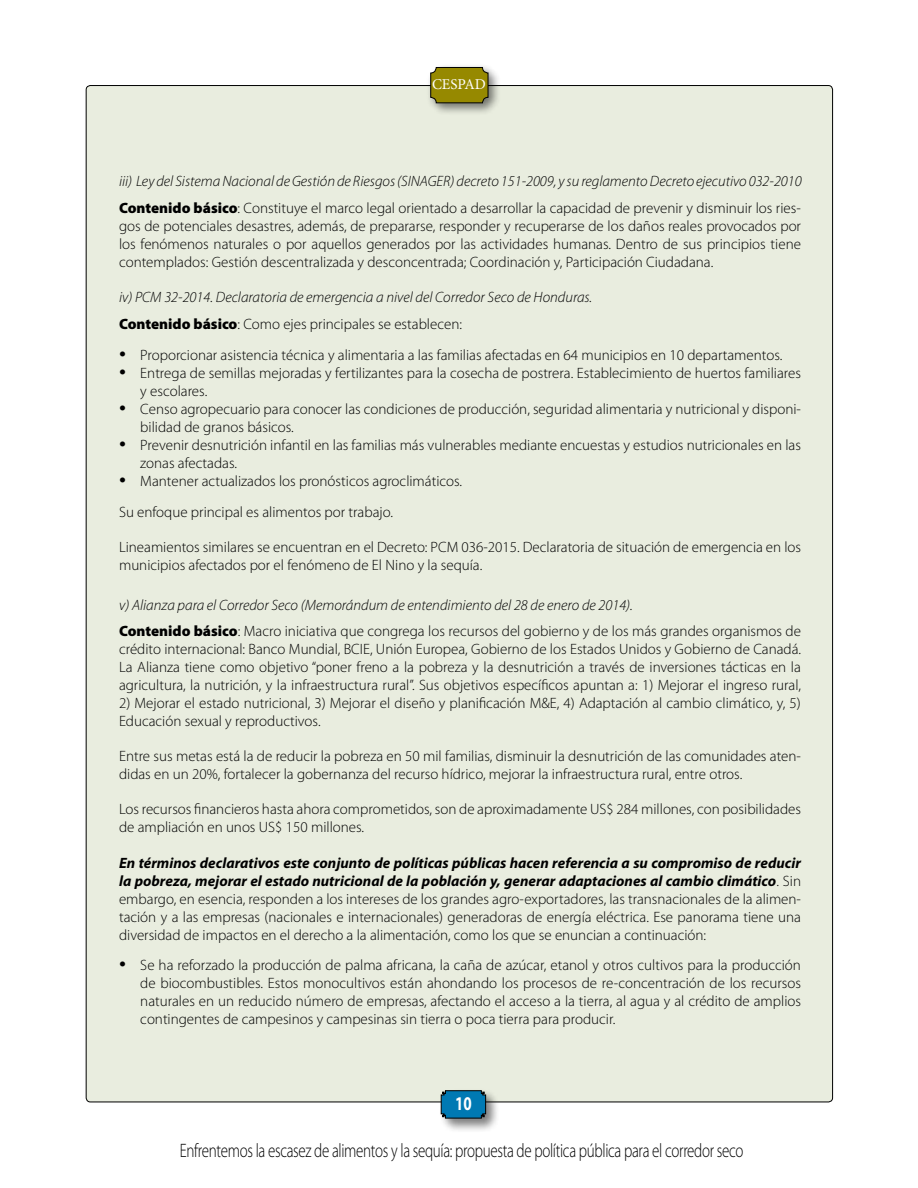
<style>
.page{position:relative;width:918px;height:1188px;background:#fff}
.page>*{position:absolute;margin:0;border:0;box-sizing:border-box;transform-origin:0 0}
.t1{font:300 19.5px "Myriad Pro";letter-spacing:-.02em;color:#000;scale:.77 1}
.t2{font:700 19.5px "Myriad Pro";color:#fff;scale:.77 1}
.t3{font:300 15px/18px "Myriad Pro";color:#000}
.t4{font:italic 300 15px/26.5px "Myriad Pro";color:#000}
.t5{font:15px "Minion Pro";color:#fff}
.s1{font-weight:900;font-style:normal}
.s2{font-style:normal}
.s3{font-family:"Adobe Garamond Pro";font-weight:400;font-size:18px}
.s4{font-style:italic}
.s5{font-weight:900}
.s6{font-weight:700;font-style:italic}
</style>
<div class="page">
<div style="left:86px;top:86px;width:747px;height:1016px;background:#e9eddf;border-radius:4px"></div>
<div style="left:439px;top:1089px;width:61px;height:44px;background:#000;opacity:.5"></div>
<svg style="left:441px;top:1090px;width:45px;height:29px"></svg>
<div style="left:426px;top:63px;width:75px;height:52px;background:#000;opacity:.5"></div>
<div style="left:431px;top:67px;width:57px;height:36px;background:#968900;border-radius:5px"></div>
<div style="left:430px;top:67px;width:58px;height:36px;border:1px solid #000;border-radius:5px"></div>
<p class="t5" style="left:432px;top:74px;width:55px">CESPAD</p>
<p class="t4" style="left:119px;top:169px;width:684px">iii) Ley del Sistema Nacional de Gestión de Riesgos (SINAGER) decreto 151-2009, y su reglamento Decreto ejecutivo 032-2010<br><span class="s1">Contenido básico</span><span class="s2">: Constituye el marco legal orientado a desarrollar la capacidad de prevenir y disminuir los ries-</span></p>
<p class="t3" style="left:119px;top:217px;width:684px;text-align:justify">gos de potenciales desastres, además, de prepararse, responder y recuperarse de los daños reales provocados por los fenómenos naturales o por aquellos generados por las actividades humanas. Dentro de sus principios tiene contemplados: Gestión descentralizada y desconcentrada; Coordinación y, Participación Ciudadana.</p>
<p class="t4" style="left:119px;top:285px;width:475px">iv) PCM 32-2014. Declaratoria de emergencia a nivel del Corredor Seco de Honduras.<br><span class="s1">Contenido básico</span><span class="s2">: Como ejes principales se establecen:</span></p>
<p class="t3" style="left:119px;top:346px;width:665px"><span class="s3">•</span> Proporcionar asistencia técnica y alimentaria a las familias afectadas en 64 municipios en 10 departamentos.</p>
<p class="t3" style="left:140px;top:364px;width:662px;text-indent:-21px"><span class="s3">•</span> Entrega de semillas mejoradas y fertilizantes para la cosecha de postrera. Establecimiento de huertos familiares y escolares.</p>
<p class="t3" style="left:140px;top:400px;width:662px;text-indent:-21px"><span class="s3">•</span> Censo agropecuario para conocer las condiciones de producción, seguridad alimentaria y nutricional y disponi&shy;bilidad de granos básicos.</p>
<p class="t3" style="left:140px;top:436px;width:662px;text-indent:-21px"><span class="s3">•</span> Prevenir desnutrición infantil en las familias más vulnerables mediante encuestas y estudios nutricionales en las zonas afectadas.</p>
<p class="t3" style="left:119px;top:466px;width:345px;line-height:31px"><span class="s3">•</span> Mantener actualizados los pronósticos agroclimáticos.<br>Su enfoque principal es alimentos por trabajo.</p>
<p class="t3" style="left:119px;top:538px;width:684px">Lineamientos similares se encuentran en el Decreto: PCM 036-2015. Declaratoria de situación de emergencia en los municipios afectados por el fenómeno de El Nino y la sequía.</p>
<p class="t3" style="left:119px;top:592px;width:684px;line-height:26.5px"><span class="s4">v) Alianza para el Corredor Seco (Memorándum de entendimiento del 28 de enero de 2014).<br></span><span class="s5">Contenido básico</span>: Macro iniciativa que congrega los recursos del gobierno y de los más grandes organismos de</p>
<p class="t3" style="left:119px;top:641px;width:684px;text-align:justify">crédito internacional: Banco Mundial, BCIE, Unión Europea, Gobierno de los Estados Unidos y Gobierno de Canadá.<br>La Alianza tiene como objetivo “poner freno a la pobreza y la desnutrición a través de inversiones tácticas en la agricultura, la nutrición, y la infraestructura rural”. Sus objetivos específicos apuntan a: 1) Mejorar el ingreso rural,</p>
<p class="t3" style="left:119px;top:695px;width:683px">2) Mejorar el estado nutricional, 3) Mejorar el diseño y planificación M&amp;E, 4) Adaptación al cambio climático, y, 5)<br>Educación sexual y reproductivos.</p>
<p class="t3" style="left:119px;top:748px;width:683px">Entre sus metas está la de reducir la pobreza en 50 mil familias, disminuir la desnutrición de las comunidades aten&shy;didas en un 20%, fortalecer la gobernanza del recurso hídrico, mejorar la infraestructura rural, entre otros.</p>
<p class="t3" style="left:119px;top:801px;width:684px">Los recursos financieros hasta ahora comprometidos, son de aproximadamente US$ 284 millones, con posibilidades de ampliación en unos US$ 150 millones.</p>
<p class="t3" style="left:119px;top:854px;width:684px;text-align:justify"><span class="s6">En términos declarativos este conjunto de políticas públicas hacen referencia a su compromiso de reducir la pobreza, mejorar el estado nutricional de la población y, generar adaptaciones al cambio climático</span>. Sin embargo, en esencia, responden a los intereses de los grandes agro-exportadores, las transnacionales de la alimen&shy;tación y a las empresas (nacionales e internacionales) generadoras de energía eléctrica. Ese panorama tiene una diversidad de impactos en el derecho a la alimentación, como los que se enuncian a continuación:</p>
<p class="t3" style="left:140px;top:957px;width:662px;text-align:justify;text-indent:-21px"><span class="s3">•</span> Se ha reforzado la producción de palma africana, la caña de azúcar, etanol y otros cultivos para la producción de biocombustibles. Estos monocultivos están ahondando los procesos de re-concentración de los recursos naturales en un reducido número de empresas, afectando el acceso a la tierra, al agua y al crédito de amplios contingentes de campesinos y campesinas sin tierra o poca tierra para producir.</p>
<h1 class="t2" style="left:455px;top:1091px;width:23px">10</h1>
<h1 class="t1" style="left:180px;top:1140px;width:734px">Enfrentemos la escasez de alimentos y la sequía: propuesta de política pública para el corredor seco</h1>
</div>
